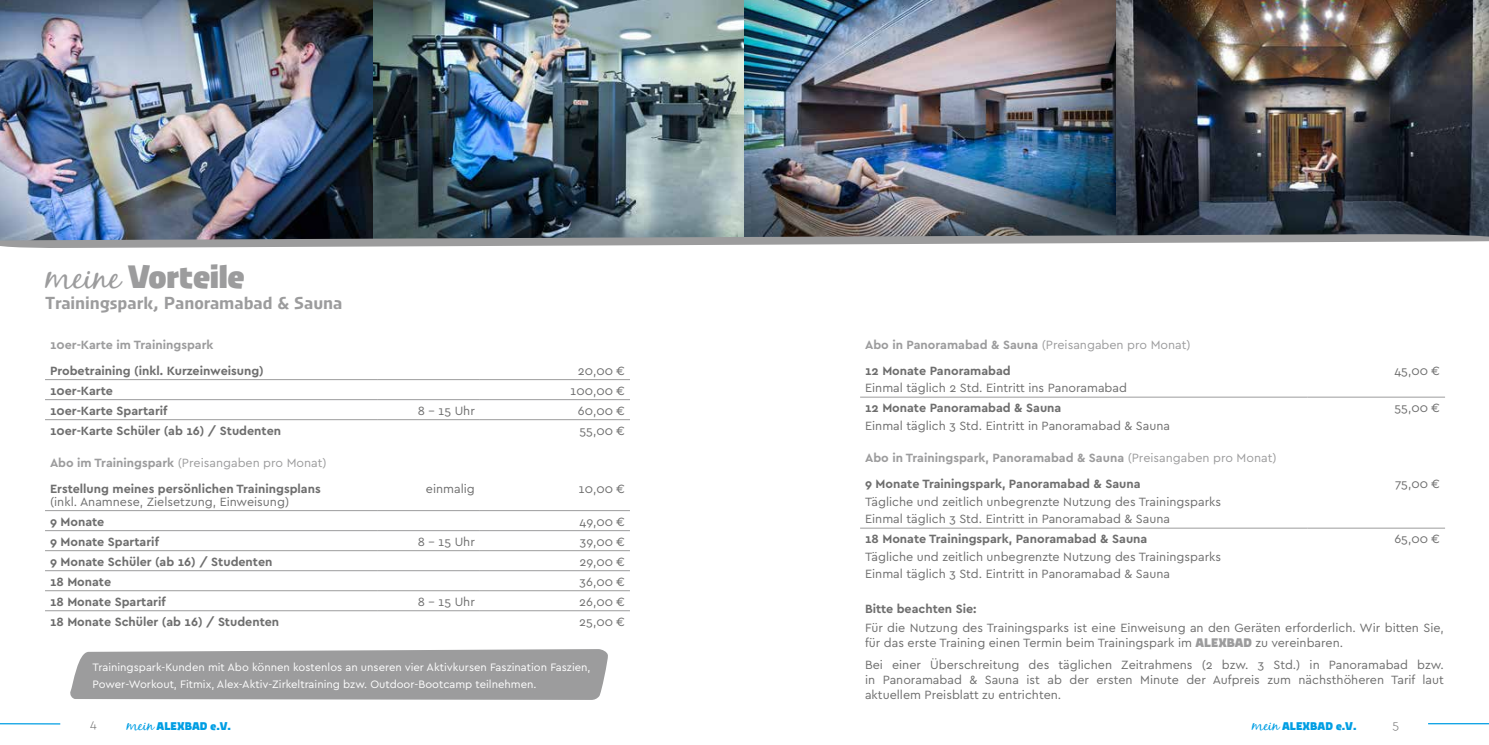
<style>
.page{position:relative;width:1489px;height:745px;background:#fff}
.page>*{position:absolute;margin:0;border:0;box-sizing:border-box;transform-origin:0 0}
.t1{font:900 32.5px "Urby";color:#9c9c9d}
.t2{font:700 17.5px "Urby";color:#9c9c9d}
.t3{font:12.5px/15px "Cera PRO";color:#6e6e6e}
.t4{font:700 12.5px/25.6px "Cera PRO";color:#6e6e6e}
.t5{font:700 12.5px/25.6px "Cera PRO";color:#9c9c9d}
.t6{font:300 12.5px "Cera PRO";color:#6e6e6e}
.t7{font:11.25px/17.5px "Cera PRO";color:#fff}
.t8{font:900 11.25px "Urby";color:#009ee3}
.s1{font-family:"Black Jack";font-weight:400;font-size:35px}
.s2{color:#9c9c9d}
.s3{font-weight:400;color:#9c9c9d}
.s4{font-weight:400}
.s5{color:#6e6e6e}
.s6{font-family:"Urby";font-weight:900;color:#9c9c9d}
.s7{font-family:"Black Jack";font-weight:400;font-size:15px}
</style>
<div class="page">
<hr style="left:0;top:722px;width:60px;height:2px;background:#009ee3">
<hr style="left:1427px;top:722px;width:61px;height:1px;background:#009ee3">
<img style="left:372px;top:0;width:372px;height:234px">
<img style="left:0;top:0;width:372px;height:234px">
<img style="left:744px;top:0;width:372px;height:234px">
<img style="left:1116px;top:0;width:372px;height:234px">
<svg style="left:0;top:234px;width:1488px;height:14px"></svg>
<hr style="left:377px;top:379px;width:103px;height:1px;background:#9c9c9d">
<hr style="left:480px;top:379px;width:150px;height:1px;background:#9c9c9d">
<hr style="left:377px;top:399px;width:103px;height:1px;background:#9c9c9d">
<hr style="left:480px;top:399px;width:150px;height:1px;background:#9c9c9d">
<hr style="left:377px;top:419px;width:103px;height:1px;background:#9c9c9d">
<hr style="left:480px;top:419px;width:150px;height:1px;background:#9c9c9d">
<hr style="left:45px;top:530px;width:332px;height:1px;background:#9c9c9d">
<hr style="left:377px;top:530px;width:103px;height:1px;background:#9c9c9d">
<hr style="left:480px;top:530px;width:150px;height:1px;background:#9c9c9d">
<hr style="left:45px;top:550px;width:332px;height:1px;background:#9c9c9d">
<hr style="left:377px;top:550px;width:103px;height:1px;background:#9c9c9d">
<hr style="left:480px;top:550px;width:150px;height:1px;background:#9c9c9d">
<hr style="left:45px;top:570px;width:332px;height:1px;background:#9c9c9d">
<hr style="left:377px;top:570px;width:103px;height:1px;background:#9c9c9d">
<hr style="left:480px;top:570px;width:150px;height:1px;background:#9c9c9d">
<hr style="left:45px;top:590px;width:332px;height:1px;background:#9c9c9d">
<hr style="left:377px;top:590px;width:103px;height:1px;background:#9c9c9d">
<hr style="left:480px;top:590px;width:150px;height:1px;background:#9c9c9d">
<hr style="left:45px;top:510px;width:332px;height:1px;background:#9c9c9d">
<hr style="left:377px;top:510px;width:103px;height:1px;background:#9c9c9d">
<hr style="left:480px;top:510px;width:150px;height:1px;background:#9c9c9d">
<hr style="left:45px;top:610px;width:332px;height:1px;background:#9c9c9d">
<hr style="left:377px;top:610px;width:103px;height:1px;background:#9c9c9d">
<hr style="left:480px;top:610px;width:150px;height:1px;background:#9c9c9d">
<hr style="left:45px;top:379px;width:332px;height:1px;background:#9c9c9d">
<hr style="left:45px;top:399px;width:332px;height:1px;background:#9c9c9d">
<hr style="left:45px;top:419px;width:332px;height:1px;background:#9c9c9d">
<hr style="left:860px;top:396px;width:447px;height:1px;background:#9c9c9d">
<hr style="left:1307px;top:396px;width:137px;height:1px;background:#9c9c9d">
<hr style="left:860px;top:527px;width:447px;height:1px;background:#9c9c9d">
<hr style="left:1307px;top:527px;width:137px;height:1px;background:#9c9c9d">
<div style="left:70px;top:649px;width:538px;height:50px;background:#9c9c9d"></div>
<h1 class="t1" style="left:45px;top:252px;width:201px"><span class="s1">meine</span> Vorteile</h1>
<h2 class="t2" style="left:45px;top:290px;width:299px">Trainingspark, Panoramabad &amp; Sauna</h2>
<p class="t5" style="left:50px;top:331px;width:165px">10er-Karte im Trainingspark</p>
<p class="t4" style="left:50px;top:357px;width:215px">Probetraining (inkl. Kurzeinweisung)</p>
<p class="t3" style="left:577px;top:362px;width:49px">20,00 €</p>
<p class="t4" style="left:50px;top:377px;width:64px">10er-Karte</p>
<p class="t3" style="left:570px;top:382px;width:56px">100,00 €</p>
<p class="t4" style="left:50px;top:397px;width:119px">10er-Karte Spartarif</p>
<p class="t3" style="left:417px;top:402px;width:59px">8 - 15 Uhr</p>
<p class="t3" style="left:578px;top:402px;width:49px">60,00 €</p>
<p class="t4" style="left:50px;top:417px;width:232px">10er-Karte Schüler (ab 16) / Studenten</p>
<p class="t3" style="left:579px;top:422px;width:47px">55,00 €</p>
<p class="t4" style="left:50px;top:449px;width:278px"><span class="s2">Abo im Trainingspark</span> <span class="s3">(Preisangaben pro Monat)<br></span>Erstellung meines persönlichen Trainingsplans</p>
<p class="t3" style="left:50px;top:493px;width:241px">(inkl. Anamnese, Zielsetzung, Einweisung)</p>
<p class="t3" style="left:426px;top:480px;width:50px">einmalig</p>
<p class="t3" style="left:578px;top:480px;width:48px">10,00 €</p>
<p class="t4" style="left:50px;top:507px;width:56px">9 Monate</p>
<p class="t3" style="left:579px;top:513px;width:47px">49,00 €</p>
<p class="t4" style="left:50px;top:527px;width:110px">9 Monate Spartarif</p>
<p class="t3" style="left:417px;top:533px;width:59px">8 - 15 Uhr</p>
<p class="t3" style="left:580px;top:533px;width:47px">39,00 €</p>
<p class="t4" style="left:50px;top:547px;width:224px">9 Monate Schüler (ab 16) / Studenten</p>
<p class="t3" style="left:579px;top:553px;width:47px">29,00 €</p>
<p class="t4" style="left:50px;top:567px;width:63px">18 Monate</p>
<p class="t3" style="left:579px;top:573px;width:47px">36,00 €</p>
<p class="t4" style="left:50px;top:587px;width:117px">18 Monate Spartarif</p>
<p class="t3" style="left:417px;top:593px;width:59px">8 - 15 Uhr</p>
<p class="t3" style="left:579px;top:593px;width:47px">26,00 €</p>
<p class="t4" style="left:50px;top:607px;width:231px">18 Monate Schüler (ab 16) / Studenten</p>
<p class="t3" style="left:579px;top:613px;width:47px">25,00 €</p>
<p class="t7" style="left:93px;top:657px;width:499px">Trainingspark-Kunden mit Abo können kostenlos an unseren vier Aktivkursen Faszination Faszien,<br>Power-Workout, Fitmix, Alex-Aktiv-Zirkeltraining bzw. Outdoor-Bootcamp teilnehmen.</p>
<p class="t5" style="left:865px;top:331px;width:327px">Abo in Panoramabad &amp; Sauna <span class="s4">(Preisangaben pro Monat)<br></span><span class="s5">12 Monate Panoramabad</span></p>
<p class="t3" style="left:865px;top:379px;width:263px">Einmal täglich 2 Std. Eintritt ins Panoramabad</p>
<p class="t4" style="left:865px;top:394px;width:198px">12 Monate Panoramabad &amp; Sauna</p>
<p class="t3" style="left:865px;top:417px;width:306px">Einmal täglich 3 Std. Eintritt in Panoramabad &amp; Sauna</p>
<p class="t4" style="left:865px;top:444px;width:413px"><span class="s2">Abo in Trainingspark, Panoramabad &amp; Sauna</span> <span class="s3">(Preisangaben pro Monat)<br></span>9 Monate Trainingspark, Panoramabad &amp; Sauna</p>
<p class="t3" style="left:865px;top:492px;width:357px;line-height:17.5px">Tägliche und zeitlich unbegrenzte Nutzung des Trainingsparks<br>Einmal täglich 3 Std. Eintritt in Panoramabad &amp; Sauna</p>
<p class="t4" style="left:865px;top:525px;width:284px">18 Monate Trainingspark, Panoramabad &amp; Sauna</p>
<p class="t3" style="left:865px;top:547px;width:357px;line-height:17.5px">Tägliche und zeitlich unbegrenzte Nutzung des Trainingsparks<br>Einmal täglich 3 Std. Eintritt in Panoramabad &amp; Sauna</p>
<p class="t3" style="left:1394px;top:362px;width:47px">45,00 €</p>
<p class="t3" style="left:1394px;top:399px;width:47px">55,00 €</p>
<p class="t3" style="left:1394px;top:475px;width:46px">75,00 €</p>
<p class="t3" style="left:1394px;top:530px;width:47px">65,00 €</p>
<p class="t4" style="left:865px;top:595px;width:113px">Bitte beachten Sie:</p>
<p class="t3" style="left:865px;top:619px;width:580px">Für die Nutzung des Trainingsparks ist eine Einweisung an den Geräten erforderlich. Wir bitten Sie, für das erste Training einen Termin beim Trainingspark im <span class="s6">ALEXBAD</span> zu vereinbaren.</p>
<p class="t3" style="left:865px;top:656px;width:580px;text-align:justify">Bei einer Überschreitung des täglichen Zeitrahmens (2 bzw. 3 Std.) in Panoramabad bzw. in Panoramabad &amp; Sauna ist ab der ersten Minute der Aufpreis zum nächsthöheren Tarif laut aktuellem Preisblatt zu entrichten.</p>
<p class="t6" style="left:90px;top:715px;width:8px">4</p>
<p class="t8" style="left:126px;top:716px;width:106px"><span class="s7">mein</span> ALEXBAD e.V.</p>
<p class="t8" style="left:1251px;top:717px;width:106px"><span class="s7">mein</span> ALEXBAD e.V.</p>
<p class="t6" style="left:1392px;top:715px;width:8px">5</p>
</div>
